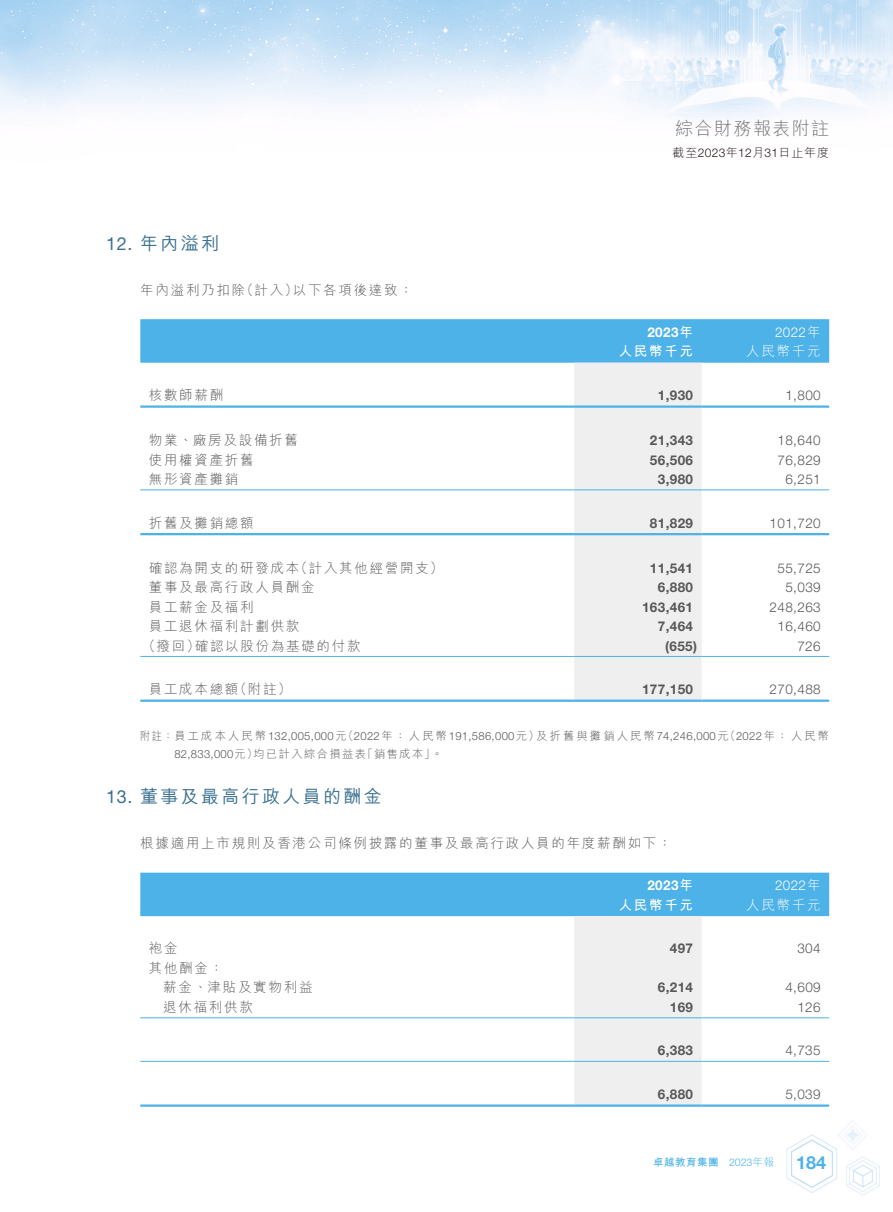
<style>
.page{position:relative;width:893px;height:1212px;background:#fff}
.page>*{position:absolute;margin:0;border:0;box-sizing:border-box;transform-origin:0 0}
.t1{font:500 18px "M Hei HK";letter-spacing:.13em;color:#3a7191}
.t2{font:300 18px "M Hei HK";letter-spacing:.08em;color:#727272}
.t3{font:700 18px "Helvetica Neue LT Std";color:#4db2e7}
.t4{font:300 13.5px/19.5px "M Hei HK";letter-spacing:.13em;color:#595857}
.t5{font:300 13.5px "Helvetica Neue LT Std";letter-spacing:.03em;color:#595857}
.t6{font:700 13.5px "Helvetica Neue LT Std";letter-spacing:.03em;color:#595857}
.t7{font:300 13.5px "Helvetica Neue LT Std";letter-spacing:.03em;color:#fff}
.t8{font:700 13.5px "Helvetica Neue LT Std";letter-spacing:.03em;color:#fff}
.t9{font:300 13.5px "M Hei HK";letter-spacing:.13em;color:#fff}
.t10{font:700 13.5px "M Hei HK";letter-spacing:.13em;color:#fff}
.t11{font:300 12px "M Hei HK";letter-spacing:.08em;color:#231916}
.t12{font:300 11.25px "M Hei HK";letter-spacing:.195em;color:#595857}
.t13{font:300 11.25px "Helvetica Neue LT Std";letter-spacing:.03em;color:#595857}
.t14{font:300 11.25px "M Hei HK";letter-spacing:.195em;color:#595857;scale:.9 1}
.t15{font:300 11.25px "M Hei HK";letter-spacing:.13em;color:#595857}
.t16{font:300 10.5px "Helvetica Neue LT Std";color:#4db2e7}
.t17{font:700 10.5px "M Hei HK";letter-spacing:.05em;color:#4db2e7}
.s1{font-family:"Helvetica Neue LT Std"}
.s2{font-family:"Helvetica Neue LT Std";font-weight:400}
.s3{font-family:"M Hei HK"}
</style>
<div class="page">
<img style="left:0;top:0;width:893px;height:1196px">
<div style="left:140px;top:319px;width:689px;height:44px;background:#4db2e7"></div>
<div style="left:574px;top:363px;width:128px;height:336px;background:#efeff0"></div>
<hr style="left:140px;top:405px;width:434px;height:3px;background:#4db2e7">
<hr style="left:574px;top:405px;width:128px;height:3px;background:#4db2e7">
<hr style="left:702px;top:405px;width:127px;height:3px;background:#4db2e7">
<hr style="left:140px;top:489px;width:434px;height:1px;background:#4db2e7">
<hr style="left:574px;top:489px;width:128px;height:1px;background:#4db2e7">
<hr style="left:702px;top:489px;width:127px;height:1px;background:#4db2e7">
<hr style="left:140px;top:533px;width:434px;height:2px;background:#4db2e7">
<hr style="left:574px;top:533px;width:128px;height:2px;background:#4db2e7">
<hr style="left:702px;top:533px;width:127px;height:2px;background:#4db2e7">
<hr style="left:140px;top:656px;width:434px;height:1px;background:#4db2e7">
<hr style="left:574px;top:656px;width:128px;height:1px;background:#4db2e7">
<hr style="left:702px;top:656px;width:127px;height:1px;background:#4db2e7">
<hr style="left:140px;top:699px;width:434px;height:3px;background:#4db2e7">
<hr style="left:574px;top:699px;width:128px;height:3px;background:#4db2e7">
<hr style="left:702px;top:699px;width:127px;height:3px;background:#4db2e7">
<svg style="left:140px;top:873px;width:689px;height:231px"></svg>
<hr style="left:140px;top:1017px;width:434px;height:1px;background:#4db2e7">
<hr style="left:574px;top:1017px;width:128px;height:1px;background:#4db2e7">
<hr style="left:702px;top:1017px;width:127px;height:1px;background:#4db2e7">
<hr style="left:140px;top:1061px;width:434px;height:1px;background:#4db2e7">
<hr style="left:574px;top:1061px;width:128px;height:1px;background:#4db2e7">
<hr style="left:702px;top:1061px;width:127px;height:1px;background:#4db2e7">
<hr style="left:140px;top:1104px;width:434px;height:3px;background:#4db2e7">
<hr style="left:574px;top:1104px;width:128px;height:3px;background:#4db2e7">
<hr style="left:702px;top:1104px;width:127px;height:3px;background:#4db2e7">
<h1 class="t2" style="left:675px;top:119px;width:155px">綜合財務報表附註</h1>
<p class="t11" style="left:672px;top:147px;width:158px">截至<span class="s1">2023</span>年<span class="s1">12</span>月<span class="s1">31</span>日止年度</p>
<h1 class="t1" style="left:106px;top:230px;width:114px"><span class="s2">12.</span> 年內溢利</h1>
<p class="t4" style="left:240px;top:280px;width:59px">（計入）</p>
<p class="t4" style="left:293px;top:280px;width:122px">以下各項後達致：</p>
<p class="t4" style="left:140px;top:280px;width:106px">年內溢利乃扣除</p>
<p class="t8" style="left:647px;top:324px;width:47px">2023<span class="s3">年</span></p>
<p class="t7" style="left:775px;top:324px;width:47px">2022<span class="s3">年</span></p>
<p class="t10" style="left:619px;top:342px;width:76px">人民幣千元</p>
<p class="t9" style="left:746px;top:345px;width:76px">人民幣千元</p>
<p class="t4" style="left:149px;top:385px;width:76px">核數師薪酬</p>
<p class="t6" style="left:658px;top:387px;width:37px">1,930</p>
<p class="t5" style="left:785px;top:387px;width:37px">1,800</p>
<p class="t4" style="left:149px;top:430px;width:151px">物業、廠房及設備折舊</p>
<p class="t6" style="left:650px;top:432px;width:45px">21,343</p>
<p class="t5" style="left:777px;top:432px;width:45px">18,640</p>
<p class="t4" style="left:149px;top:450px;width:106px">使用權資產折舊</p>
<p class="t6" style="left:650px;top:451px;width:45px">56,506</p>
<p class="t5" style="left:777px;top:451px;width:45px">76,829</p>
<p class="t4" style="left:149px;top:469px;width:91px">無形資產攤銷</p>
<p class="t6" style="left:658px;top:471px;width:37px">3,980</p>
<p class="t5" style="left:785px;top:471px;width:37px">6,251</p>
<p class="t4" style="left:149px;top:513px;width:106px">折舊及攤銷總額</p>
<p class="t6" style="left:650px;top:514px;width:45px">81,829</p>
<p class="t5" style="left:770px;top:514px;width:53px">101,720</p>
<p class="t4" style="left:294px;top:558px;width:151px">（計入其他經營開支(</p>
<p class="t4" style="left:149px;top:558px;width:152px">確認為開支的研發成本</p>
<p class="t6" style="left:650px;top:559px;width:45px">11,541</p>
<p class="t5" style="left:777px;top:559px;width:45px">55,725</p>
<p class="t4" style="left:149px;top:577px;width:167px">董事及最高行政人員酬金</p>
<p class="t6" style="left:658px;top:579px;width:37px">6,880</p>
<p class="t5" style="left:785px;top:579px;width:37px">5,039</p>
<p class="t4" style="left:149px;top:597px;width:106px">員工薪金及福利</p>
<p class="t6" style="left:642px;top:598px;width:53px">163,461</p>
<p class="t5" style="left:770px;top:598px;width:53px">248,263</p>
<p class="t4" style="left:149px;top:616px;width:152px">員工退休福利計劃供款</p>
<p class="t6" style="left:658px;top:618px;width:37px">7,464</p>
<p class="t5" style="left:777px;top:618px;width:45px">16,460</p>
<p class="t4" style="left:142px;top:636px;width:59px">（撥回）</p>
<p class="t4" style="left:195px;top:636px;width:167px">確認以股份為基礎的付款</p>
<p class="t6" style="left:665px;top:637px;width:34px">)655(</p>
<p class="t5" style="left:797px;top:637px;width:25px">726</p>
<p class="t4" style="left:233px;top:679px;width:59px">（附註(</p>
<p class="t4" style="left:149px;top:679px;width:91px">員工成本總額</p>
<p class="t6" style="left:642px;top:681px;width:53px">177,150</p>
<p class="t5" style="left:770px;top:681px;width:53px">270,488</p>
<p class="t13" style="left:342px;top:729px;width:199px"><span class="s3">（</span>2022<span class="s3">年：人民幣</span>191,586,000<span class="s3">元）</span></p>
<p class="t12" style="left:724px;top:730px;width:106px">（<span class="s1">2022</span>年：人民幣</p>
<p class="t14" style="left:140px;top:730px;width:231px">附註：員工成本人民幣<span class="s1">132,005,000</span>元</p>
<p class="t12" style="left:536px;top:730px;width:194px">及折舊與攤銷人民幣 <span class="s1">74,246,000</span>元</p>
<p class="t13" style="left:174px;top:747px;width:85px">82,833,000<span class="s3">元）</span></p>
<h1 class="t1" style="left:106px;top:784px;width:277px"><span class="s2">13.</span> 董事及最高行政人員的酬金</h1>
<p class="t4" style="left:140px;top:833px;width:533px">根據適用上市規則及香港公司條例披露的董事及最高行政人員的年度薪酬如下：</p>
<p class="t15" style="left:253px;top:748px;width:114px">均已計入綜合損益表</p>
<p class="t12" style="left:362px;top:748px;width:75px">「銷售成本「</p>
<p class="t12" style="left:432px;top:748px;width:13px">。</p>
<p class="t8" style="left:647px;top:877px;width:47px">2023<span class="s3">年</span></p>
<p class="t7" style="left:775px;top:877px;width:47px">2022<span class="s3">年</span></p>
<p class="t10" style="left:619px;top:895px;width:76px">人民幣千元</p>
<p class="t9" style="left:746px;top:898px;width:76px">人民幣千元</p>
<p class="t4" style="left:149px;top:938px;width:76px">袍金<br>其他酬金：</p>
<p class="t6" style="left:670px;top:940px;width:25px">497</p>
<p class="t5" style="left:797px;top:940px;width:25px">304</p>
<p class="t4" style="left:163px;top:977px;width:151px">薪金、津貼及實物利益</p>
<p class="t6" style="left:658px;top:979px;width:37px">6,214</p>
<p class="t5" style="left:785px;top:979px;width:37px">4,609</p>
<p class="t4" style="left:163px;top:997px;width:91px">退休福利供款</p>
<p class="t6" style="left:670px;top:999px;width:25px">169</p>
<p class="t5" style="left:797px;top:999px;width:25px">126</p>
<p class="t6" style="left:658px;top:1042px;width:37px">6,383</p>
<p class="t5" style="left:785px;top:1042px;width:37px">4,735</p>
<p class="t6" style="left:658px;top:1086px;width:37px">6,880</p>
<p class="t5" style="left:785px;top:1086px;width:37px">5,039</p>
<p class="t17" style="left:653px;top:1155px;width:67px">卓越教育集團</p>
<p class="t16" style="left:729px;top:1156px;width:46px">2023<span class="s3">年報</span></p>
<h1 class="t3" style="left:796px;top:1151px;width:31px">184</h1>
</div>
